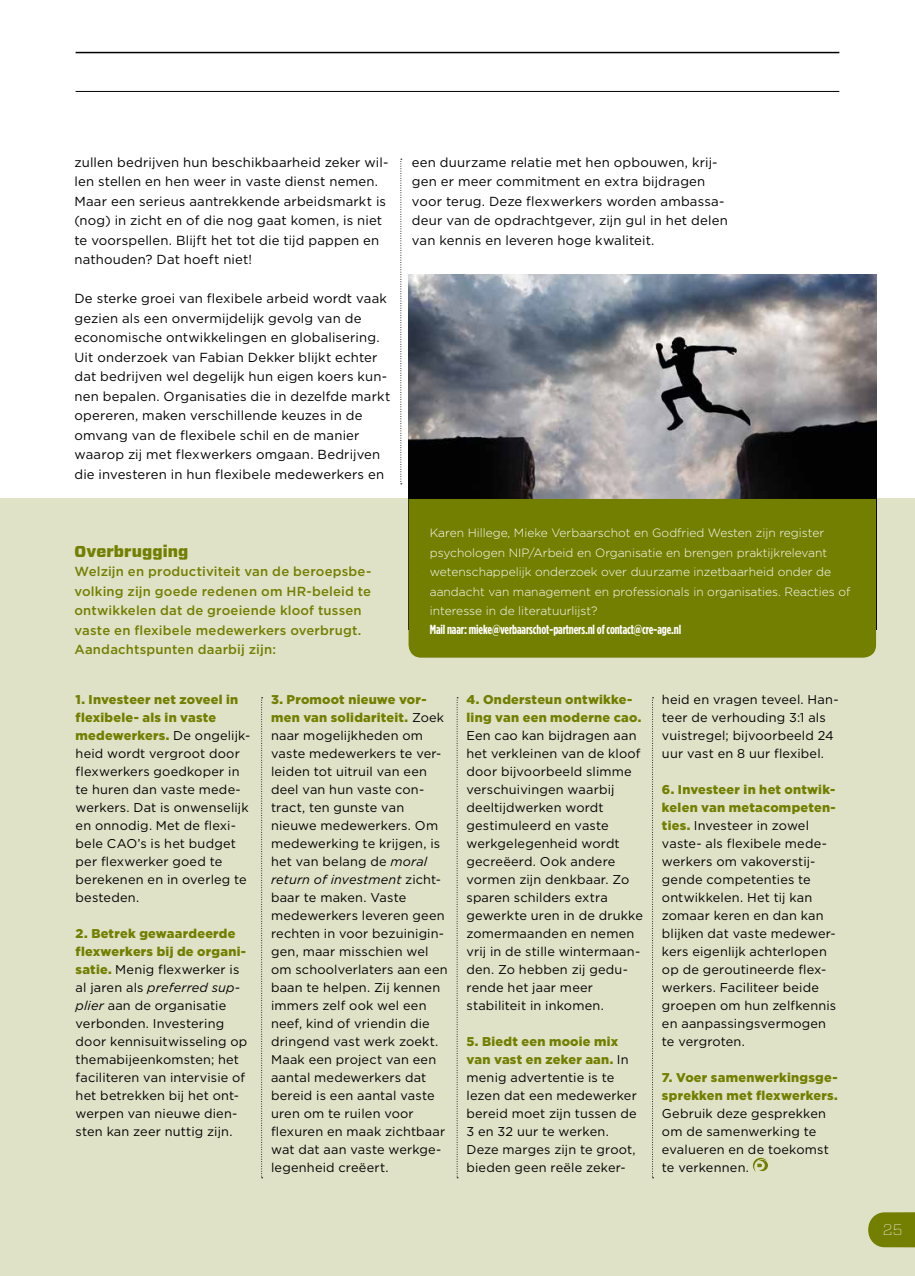
<style>
.page{position:relative;width:915px;height:1276px;background:#fff}
.page>*{position:absolute;margin:0;border:0;box-sizing:border-box;transform-origin:0 0}
.t1{font:900 15.75px "Vitesse Sans";letter-spacing:.005em;color:#737f00}
.t2{font:100 15px "Vitesse";color:#fff}
.t3{font:13.2px/19.5px "Gotham HTF";letter-spacing:.015em;color:#000}
.t4{font:500 13.2px/19.5px "Gotham HTF";letter-spacing:.015em;color:#737f00}
.t5{font:700 condensed 13.2px "Gotham HTF";letter-spacing:-.01em;color:#fff}
.t6{font:12.75px/18px "Gotham HTF";letter-spacing:.015em;color:#000}
.t7{font:900 12.75px/18px "Gotham HTF";letter-spacing:.02em;color:#737f00}
.t8{font:300 12px/19.5px "Gotham HTF";color:#fff}
.s1{font-weight:900;color:#737f00}
.s2{font-style:italic}
</style>
<div class="page">
<div style="left:0;top:499px;width:914px;height:777px;background:#e0e2c8"></div>
<svg style="left:261px;top:697px;width:1px;height:481px"></svg>
<svg style="left:456px;top:697px;width:2px;height:481px"></svg>
<svg style="left:652px;top:697px;width:1px;height:481px"></svg>
<svg style="left:400px;top:159px;width:2px;height:325px"></svg>
<svg style="left:752px;top:1157px;width:15px;height:15px"></svg>
<img style="left:408px;top:274px;width:467px;height:225px">
<div style="left:408px;top:499px;width:467px;height:158px;background:#737f00"></div>
<svg style="left:868px;top:1212px;width:46px;height:35px;background:#7c8710"></svg>
<hr style="left:76px;top:91px;width:763px;height:1px;background:#000">
<hr style="left:76px;top:52px;width:763px;height:1px;background:#000">
<p class="t3" style="left:74px;top:152px;width:315px">zullen bedrijven hun beschikbaarheid zeker wil&shy;len stellen en hen weer in vaste dienst nemen.<br>Maar een serieus aantrekkende arbeidsmarkt is (nog) in zicht en of die nog gaat komen, is niet te voorspellen. Blijft het tot die tijd pappen en nathouden? Dat hoeft niet!</p>
<p class="t3" style="left:74px;top:288px;width:317px">De sterke groei van flexibele arbeid wordt vaak gezien als een onvermijdelijk gevolg van de economische ontwikkelingen en globalisering.<br>Uit onderzoek van Fabian Dekker blijkt echter dat bedrijven wel degelijk hun eigen koers kun&shy;nen bepalen. Organisaties die in dezelfde markt opereren, maken verschillende keuzes in de omvang van de flexibele schil en de manier waarop zij met flexwerkers omgaan. Bedrijven die investeren in hun flexibele medewerkers en</p>
<p class="t3" style="left:412px;top:152px;width:317px">een duurzame relatie met hen opbouwen, krij&shy;gen er meer commitment en extra bijdragen voor terug. Deze flexwerkers worden ambassa&shy;deur van de opdrachtgever, zijn gul in het delen van kennis en leveren hoge kwaliteit.</p>
<p class="t8" style="left:429px;top:523px;width:422px">Karen Hillege, Mieke Verbaarschot en Godfried Westen zijn register psychologen NIP/Arbeid en Organisatie en brengen praktijkrelevant wetenschappelijk onderzoek over duurzame inzetbaarheid onder de aandacht van management en professionals in organisaties. Reacties of interesse in de literatuurlijst?</p>
<p class="t5" style="left:429px;top:622px;width:253px">Mail naar: mieke@verbaarschot-partners.nl of contact@cre-age.nl</p>
<p class="t1" style="left:74px;top:540px;width:115px">Overbrugging</p>
<p class="t4" style="left:74px;top:561px;width:298px">Welzijn en productiviteit van de beroepsbe&shy;volking zijn goede redenen om HR-beleid te ontwikkelen dat de groeiende kloof tussen vaste en flexibele medewerkers overbrugt.<br>Aandachtspunten daarbij zijn:</p>
<p class="t6" style="left:76px;top:690px;width:176px"><span class="s1">1. Investeer net zoveel in flexibele- als in vaste medewerkers.</span> De ongelijk&shy;heid wordt vergroot door flexwerkers goedkoper in te huren dan vaste mede&shy;werkers. Dat is onwenselijk en onnodig. Met de flexi&shy;bele CAO’s is het budget per flexwerker goed te berekenen en in overleg te besteden.</p>
<p class="t6" style="left:76px;top:924px;width:173px"><span class="s1">2. Betrek gewaardeerde flexwerkers bij de organi&shy;satie.</span> Menig flexwerker is al jaren als <span class="s2">preferred sup&shy;plier</span> aan de organisatie verbonden. Investering door kennisuitwisseling op themabijeenkomsten; het faciliteren van intervisie of het betrekken bij het ont&shy;werpen van nieuwe dien&shy;sten kan zeer nuttig zijn.</p>
<p class="t6" style="left:271px;top:690px;width:178px"><span class="s1">3. Promoot nieuwe vor&shy;men van solidariteit.</span> Zoek naar mogelijkheden om vaste medewerkers te ver&shy;leiden tot uitruil van een deel van hun vaste con&shy;tract, ten gunste van nieuwe medewerkers. Om medewerking te krijgen, is het van belang de <span class="s2">moral return of investment</span> zicht&shy;baar te maken. Vaste medewerkers leveren geen rechten in voor bezuinigin&shy;gen, maar misschien wel om schoolverlaters aan een baan te helpen. Zij kennen immers zelf ook wel een neef, kind of vriendin die dringend vast werk zoekt.<br>Maak een project van een aantal medewerkers dat bereid is een aantal vaste uren om te ruilen voor flexuren en maak zichtbaar wat dat aan vaste werkge&shy;legenheid creëert.</p>
<p class="t7" style="left:466px;top:690px;width:176px">4. Ondersteun ontwikke&shy;ling van een moderne cao.</p>
<p class="t6" style="left:661px;top:690px;width:178px">heid en vragen teveel. Han&shy;teer de verhouding 3:1 als vuistregel; bijvoorbeeld 24 uur vast en 8 uur flexibel.</p>
<p class="t6" style="left:661px;top:780px;width:176px"><span class="s1">6. Investeer in het ontwik&shy;kelen van metacompeten&shy;ties.</span> Investeer in zowel vaste- als flexibele mede&shy;werkers om vakoverstij&shy;gende competenties te ontwikkelen. Het tij kan zomaar keren en dan kan blijken dat vaste medewer&shy;kers eigenlijk achterlopen op de geroutineerde flex&shy;werkers. Faciliteer beide groepen om hun zelfkennis en aanpassingsvermogen te vergroten.</p>
<p class="t7" style="left:661px;top:1068px;width:177px">7. Voer samenwerkingsge&shy;sprekken met flexwerkers.</p>
<p class="t6" style="left:661px;top:1104px;width:168px">Gebruik deze gesprekken om de samenwerking te evalueren en de toekomst te verkennen.</p>
<p class="t6" style="left:466px;top:726px;width:178px">Een cao kan bijdragen aan het verkleinen van de kloof door bijvoorbeeld slimme verschuivingen waarbij deeltijdwerken wordt gestimuleerd en vaste werkgelegenheid wordt gecreëerd. Ook andere vormen zijn denkbaar. Zo sparen schilders extra gewerkte uren in de drukke zomermaanden en nemen vrij in de stille wintermaan&shy;den. Zo hebben zij gedu&shy;rende het jaar meer stabiliteit in inkomen.</p>
<p class="t6" style="left:466px;top:1032px;width:172px"><span class="s1">5. Biedt een mooie mix van vast en zeker aan.</span> In menig advertentie is te lezen dat een medewerker bereid moet zijn tussen de<br>3 en 32 uur te werken.<br>Deze marges zijn te groot, bieden geen reële zeker-</p>
<p class="t2" style="left:882px;top:1218px;width:21px">25</p>
</div>
